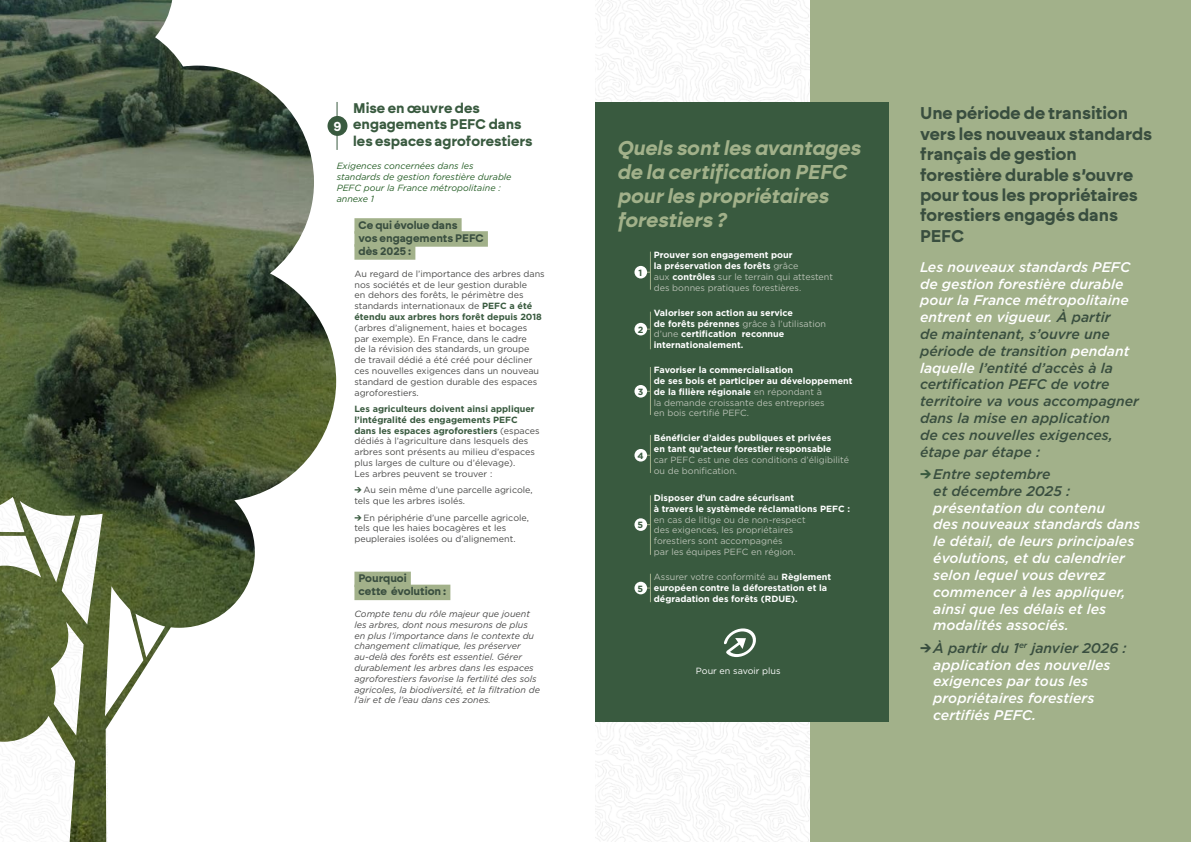
<style>
.page{position:relative;width:1191px;height:842px;background:#fff}
.page>*{position:absolute;margin:0;border:0;box-sizing:border-box;transform-origin:0 0}
.t1{font:italic 700 20px/24px "Brockmann";color:#a2b18a}
.t2{font:700 17px/20.4px "Brockmann";color:#394e3f}
.t3{font:italic 500 14px/16.8px "Gotham";color:#394e3f}
.t4{font:italic 500 14px/16.8px "Gotham";color:#fff}
.t5{font:700 14px/16.8px "Brockmann";color:#395a3f}
.t6{font:700 13px "Brockmann";color:#fff}
.t7{font:700 11px/13px "Brockmann";color:#394e3f}
.t8{font:9px/10.8px "Gotham HTF";color:#4a4a49}
.t9{font:700 9px/10.8px "Gotham HTF";color:#fff}
.t10{font:italic 9px/10.8px "Gotham HTF";color:#4a4a49}
.t11{font:9px/10.8px "Gotham HTF";color:#b8c0b4}
.t12{font:italic 9px/10.8px "Gotham HTF";color:#275f28}
.t13{font:9px "Gotham HTF";color:#fff}
.t14{font:700 9px "Gotham HTF";color:#395a3f}
.s1{font-weight:700;color:#395a3f}
.s2{font-family:"Brockmann";font-weight:700;color:#395a3f}
.s3{font-weight:700;color:#fff}
.s4{font-weight:400;color:#b8c0b4}
.s5{color:#fff}
.s6{font-family:"Brockmann";font-weight:700;font-style:normal;color:#395a3f}
.s7{font-family:"Brockmann";font-weight:700;font-style:normal;color:#394e3f}
.s8{color:#394e3f}
</style>
<div class="page">
<img style="left:595px;top:0;width:215px;height:842px">
<div style="left:810px;top:0;width:381px;height:842px;background:#a2b18a"></div>
<img style="left:0;top:0;width:336px;height:842px">
<hr style="left:336px;top:102px;width:1px;height:48px;background:#395a3f">
<div style="left:327px;top:116px;width:20px;height:20px;background:#395a3f;border-radius:50%"></div>
<div style="left:595px;top:102px;width:294px;height:619px;background:#395a3f"></div>
<hr style="left:650px;top:252px;width:1px;height:38px;background:#a2b18a">
<hr style="left:650px;top:312px;width:1px;height:37px;background:#a2b18a">
<hr style="left:650px;top:367px;width:1px;height:48px;background:#a2b18a">
<hr style="left:650px;top:435px;width:1px;height:38px;background:#a2b18a">
<hr style="left:650px;top:495px;width:1px;height:60px;background:#a2b18a">
<div style="left:634px;top:266px;width:13px;height:12px;background:#fff;border-radius:50%"></div>
<div style="left:634px;top:323px;width:13px;height:12px;background:#fff;border-radius:50%"></div>
<div style="left:634px;top:385px;width:13px;height:13px;background:#fff;border-radius:50%"></div>
<div style="left:634px;top:449px;width:13px;height:12px;background:#fff;border-radius:50%"></div>
<div style="left:634px;top:518px;width:13px;height:13px;background:#fff;border-radius:50%"></div>
<svg style="left:645px;top:574px;width:6px;height:28px"></svg>
<div style="left:634px;top:582px;width:13px;height:12px;background:#fff;border-radius:50%"></div>
<div style="left:354px;top:218px;width:107px;height:16px;background:#a2b18a"></div>
<div style="left:354px;top:231px;width:134px;height:16px;background:#a2b18a"></div>
<div style="left:354px;top:244px;width:61px;height:16px;background:#a2b18a"></div>
<div style="left:354px;top:572px;width:57px;height:15px;background:#a2b18a"></div>
<div style="left:354px;top:585px;width:96px;height:15px;background:#a2b18a"></div>
<svg style="left:724px;top:628px;width:32px;height:29px"></svg>
<h3 class="t5" style="left:353px;top:99px;width:181px">Mise en œuvre des engagements PEFC dans les espaces agroforestiers</h3>
<h3 class="t6" style="left:333px;top:118px;width:10px">9</h3>
<p class="t12" style="left:337px;top:160px;width:176px">Exigences concernées dans les standards de gestion forestière durable<br>PEFC pour la France métropolitaine : annexe 1</p>
<p class="t7" style="left:358px;top:218px;width:127px">Ce qui évolue dans<br>vos engagements PEFC dès 2025 :</p>
<p class="t8" style="left:354px;top:268px;width:192px">Au regard de l’importance des arbres dans nos sociétés et de leur gestion durable<br>en dehors des forêts, le périmètre des standards internationaux de <span class="s1">PEFC a été étendu aux arbres hors forêt depuis 2018</span></p>
<p class="t8" style="left:354px;top:322px;width:186px">(arbres d’alignement, haies et bocages par exemple). En France, dans le cadre de la révision des standards, un groupe de travail dédié a été créé pour décliner ces nouvelles exigences dans un nouveau standard de gestion durable des espaces agroforestiers.</p>
<p class="t8" style="left:354px;top:403px;width:187px"><span class="s1">Les agriculteurs doivent ainsi appliquer l’intégralité des engagements PEFC dans les espaces agroforestiers</span> (espaces dédiés à l’agriculture dans lesquels des arbres sont présents au milieu d’espaces plus larges de culture ou d’élevage).<br>Les arbres peuvent se trouver :</p>
<p class="t8" style="left:354px;top:485px;width:180px"><span class="s2">→</span> Au sein même d’une parcelle agricole, tels que les arbres isolés.</p>
<p class="t8" style="left:354px;top:512px;width:176px"><span class="s2">→</span> En périphérie d’une parcelle agricole, tels que les haies bocagères et les peupleraies isolées ou d’alignement.</p>
<p class="t7" style="left:358px;top:572px;width:89px">Pourquoi<br>cette évolution :</p>
<p class="t10" style="left:354px;top:608px;width:187px">Compte tenu du rôle majeur que jouent les arbres, dont nous mesurons de plus en plus l’importance dans le contexte du changement climatique, les préserver au-delà des forêts est essentiel. Gérer durablement les arbres dans les espaces agroforestiers favorise la fertilité des sols agricoles, la biodiversité, et la filtration de l’air et de l’eau dans ces zones.</p>
<h1 class="t1" style="left:617px;top:136px;width:245px">Quels sont les avantages de la certification PEFC pour les propriétaires forestiers ?</h1>
<p class="t11" style="left:654px;top:250px;width:181px"><span class="s3">Prouver son engagement pour<br>la préservation des forêts</span> grâce<br>aux <span class="s3">contrôles</span> sur le terrain qui attestent des bonnes pratiques forestières.</p>
<p class="t9" style="left:654px;top:307px;width:174px">Valoriser son action au service<br>de forêts pérennes <span class="s4">grâce à l’utilisation d’une</span> certification reconnue internationalement.</p>
<p class="t9" style="left:654px;top:364px;width:200px">Favoriser la commercialisation<br>de ses bois et participer au développement de la filière régionale <span class="s4">en répondant à<br>la demande croissante des entreprises<br>en bois certifié PEFC.</span></p>
<p class="t9" style="left:654px;top:433px;width:179px">Bénéficier d’aides publiques et privées en tant qu’acteur forestier responsable</p>
<p class="t11" style="left:654px;top:454px;width:197px">car PEFC est une des conditions d’éligibilité ou de bonification.</p>
<p class="t9" style="left:654px;top:492px;width:198px">Disposer d’un cadre sécurisant<br>à travers le systèmede réclamations PEFC :</p>
<p class="t11" style="left:654px;top:514px;width:153px">en cas de litige ou de non-respect des exigences, les propriétaires forestiers sont accompagnés<br>par les équipes PEFC en région.</p>
<p class="t9" style="left:654px;top:571px;width:179px"><span class="s4">Assurer votre conformité au</span> Règlement européen contre la déforestation et la dégradation des forêts (RDUE).</p>
<p class="t14" style="left:638px;top:268px;width:5px">1</p>
<p class="t14" style="left:637px;top:325px;width:7px">2</p>
<p class="t14" style="left:637px;top:387px;width:7px">3</p>
<p class="t14" style="left:637px;top:451px;width:8px">4</p>
<p class="t14" style="left:637px;top:520px;width:7px">5</p>
<p class="t14" style="left:637px;top:583px;width:7px">5</p>
<p class="t13" style="left:696px;top:666px;width:86px">Pour en savoir plus</p>
<h2 class="t2" style="left:920px;top:103px;width:234px">Une période de transition vers les nouveaux standards français de gestion forestière durable s’ouvre pour tous les propriétaires forestiers engagés dans<br>PEFC</h2>
<p class="t3" style="left:920px;top:258px;width:220px"><span class="s5">Les nouveaux standards PEFC de gestion forestière durable pour la France métropolitaine entrent en vigueur.</span> À partir<br>de maintenant, s’ouvre une période de transition <span class="s5">pendant laquelle</span> l’entité d’accès à la certification PEFC de votre territoire va vous accompagner dans la mise en application<br>de ces nouvelles exigences, étape par étape :</p>
<h3 class="t3" style="left:933px;top:466px;width:138px;text-indent:-13px"><span class="s6">→</span>Entre septembre<br>et décembre 2025 :</h3>
<h3 class="t4" style="left:933px;top:499px;width:208px">présentation du contenu<br>des nouveaux standards dans le détail, de leurs principales évolutions, et du calendrier selon lequel vous devrez commencer à les appliquer, ainsi que les délais et les modalités associés.</h3>
<h3 class="t4" style="left:933px;top:639px;width:195px;text-indent:-13px"><span class="s7">→</span><span class="s8">À partir du 1</span><sup>er</sup> <span class="s8">janvier 2026 : </span>application des nouvelles exigences par tous les propriétaires forestiers certifiés PEFC.</h3>
</div>
